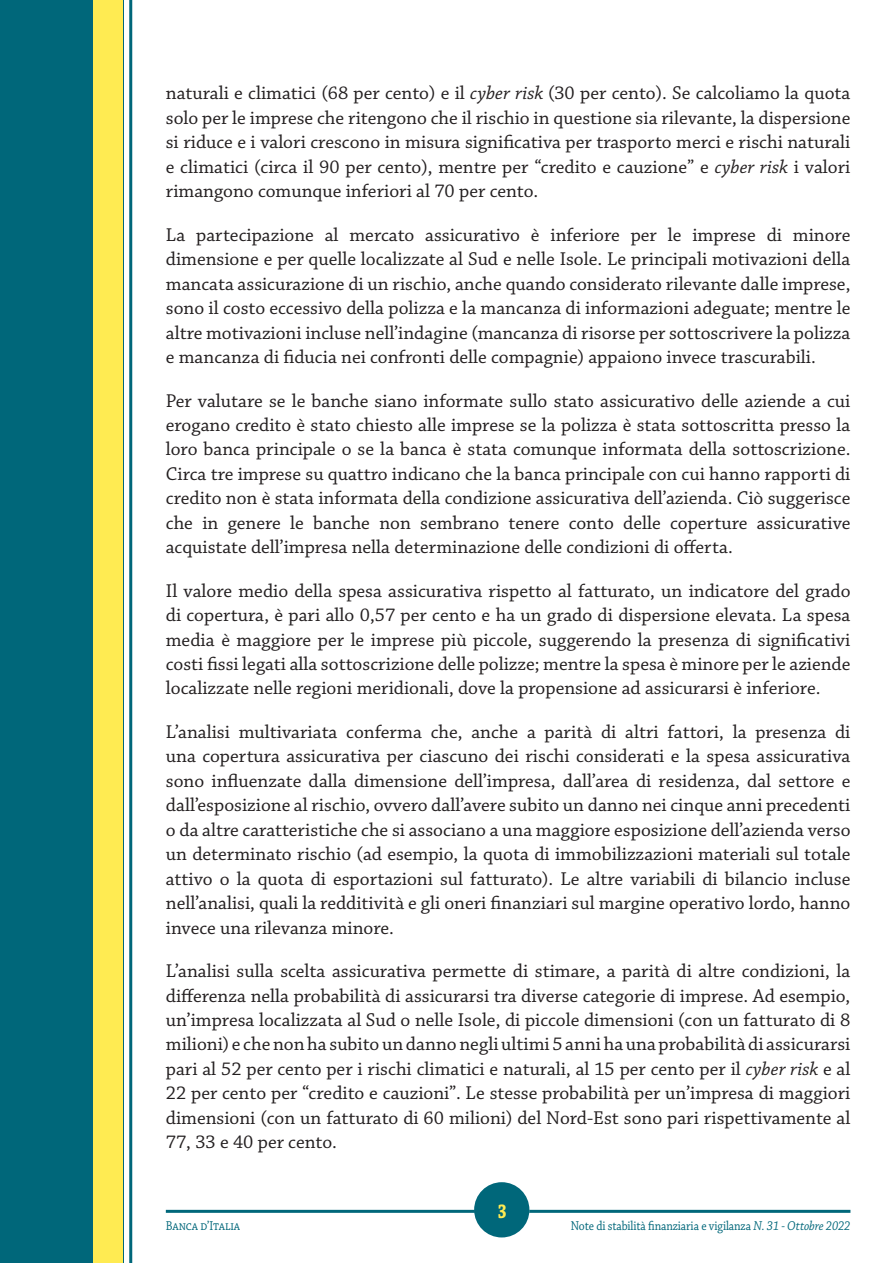
<style>
.page{position:relative;width:893px;height:1263px;background:#fff}
.page>*{position:absolute;margin:0;border:0;box-sizing:border-box;transform-origin:0 0}
.t1{font:700 21px "Chaparral Pro";color:#ffeb52;scale:.75 1}
.t2{font:19.5px/24.5px "Chaparral Pro";color:#231f20;text-align:justify}
.t3{font:13.5px "Chaparral Pro";letter-spacing:-.01em;color:#00677a;scale:.87 1}
.s1{font-style:italic}
</style>
<div class="page">
<div style="left:0;top:0;width:123px;height:1263px;background:#00677a"></div>
<div style="left:94px;top:0;width:29px;height:1263px;background:#ffeb52"></div>
<hr style="left:129px;top:0;width:3px;height:1263px;background:#00677a">
<svg style="left:474px;top:1215px;width:53px;height:23px"></svg>
<hr style="left:166px;top:1210px;width:308px;height:3px;background:#00677a">
<hr style="left:529px;top:1210px;width:321px;height:3px;background:#00677a">
<div style="left:474px;top:1182px;width:55px;height:55px;background:#00677a;border-radius:50%"></div>
<p class="t2" style="left:166px;top:82px;width:686px">naturali e climatici (68 per cento) e il <span class="s1">cyber risk</span> (30 per cento). Se calcoliamo la quota solo per le imprese che ritengono che il rischio in questione sia rilevante, la dispersione si riduce e i valori crescono in misura significativa per trasporto merci e rischi naturali e climatici (circa il 90 per cento), mentre per “credito e cauzione” e <span class="s1">cyber risk</span> i valori rimangono comunque inferiori al 70 per cento.</p>
<p class="t2" style="left:166px;top:223px;width:686px">La partecipazione al mercato assicurativo è inferiore per le imprese di minore dimensione e per quelle localizzate al Sud e nelle Isole. Le principali motivazioni della mancata assicurazione di un rischio, anche quando considerato rilevante dalle imprese, sono il costo eccessivo della polizza e la mancanza di informazioni adeguate; mentre le altre motivazioni incluse nell’indagine (mancanza di risorse per sottoscrivere la polizza e mancanza di fiducia nei confronti delle compagnie) appaiono invece trascurabili.</p>
<p class="t2" style="left:166px;top:389px;width:686px">Per valutare se le banche siano informate sullo stato assicurativo delle aziende a cui erogano credito è stato chiesto alle imprese se la polizza è stata sottoscritta presso la loro banca principale o se la banca è stata comunque informata della sottoscrizione.<br>Circa tre imprese su quattro indicano che la banca principale con cui hanno rapporti di credito non è stata informata della condizione assicurativa dell’azienda. Ciò suggerisce che in genere le banche non sembrano tenere conto delle coperture assicurative acquistate dell’impresa nella determinazione delle condizioni di offerta.</p>
<p class="t2" style="left:166px;top:579px;width:686px">Il valore medio della spesa assicurativa rispetto al fatturato, un indicatore del grado di copertura, è pari allo 0,57 per cento e ha un grado di dispersione elevata. La spesa media è maggiore per le imprese più piccole, suggerendo la presenza di significativi costi fissi legati alla sottoscrizione delle polizze; mentre la spesa è minore per le aziende localizzate nelle regioni meridionali, dove la propensione ad assicurarsi è inferiore.</p>
<p class="t2" style="left:166px;top:720px;width:686px">L’analisi multivariata conferma che, anche a parità di altri fattori, la presenza di una copertura assicurativa per ciascuno dei rischi considerati e la spesa assicurativa sono influenzate dalla dimensione dell’impresa, dall’area di residenza, dal settore e dall’esposizione al rischio, ovvero dall’avere subito un danno nei cinque anni precedenti o da altre caratteristiche che si associano a una maggiore esposizione dell’azienda verso un determinato rischio (ad esempio, la quota di immobilizzazioni materiali sul totale attivo o la quota di esportazioni sul fatturato). Le altre variabili di bilancio incluse nell’analisi, quali la redditività e gli oneri finanziari sul margine operativo lordo, hanno invece una rilevanza minore.</p>
<p class="t2" style="left:166px;top:959px;width:686px">L’analisi sulla scelta assicurativa permette di stimare, a parità di altre condizioni, la differenza nella probabilità di assicurarsi tra diverse categorie di imprese. Ad esempio, un’impresa localizzata al Sud o nelle Isole, di piccole dimensioni (con un fatturato di 8 milioni) e che non ha subito un danno negli ultimi 5 anni ha una probabilità di assicurarsi pari al 52 per cento per i rischi climatici e naturali, al 15 per cento per il <span class="s1">cyber risk</span> e al 22 per cento per “credito e cauzioni”. Le stesse probabilità per un’impresa di maggiori dimensioni (con un fatturato di 60 milioni) del Nord-Est sono pari rispettivamente al 77, 33 e 40 per cento.</p>
<p class="t1" style="left:498px;top:1198px;width:13px">3</p>
<p class="t3" style="left:166px;top:1219px;width:87px">Banca d’Italia</p>
<p class="t3" style="left:571px;top:1219px;width:323px">Note di stabilità finanziaria e vigilanza <span class="s1">N. 31 - Ottobre 2022</span></p>
</div>
